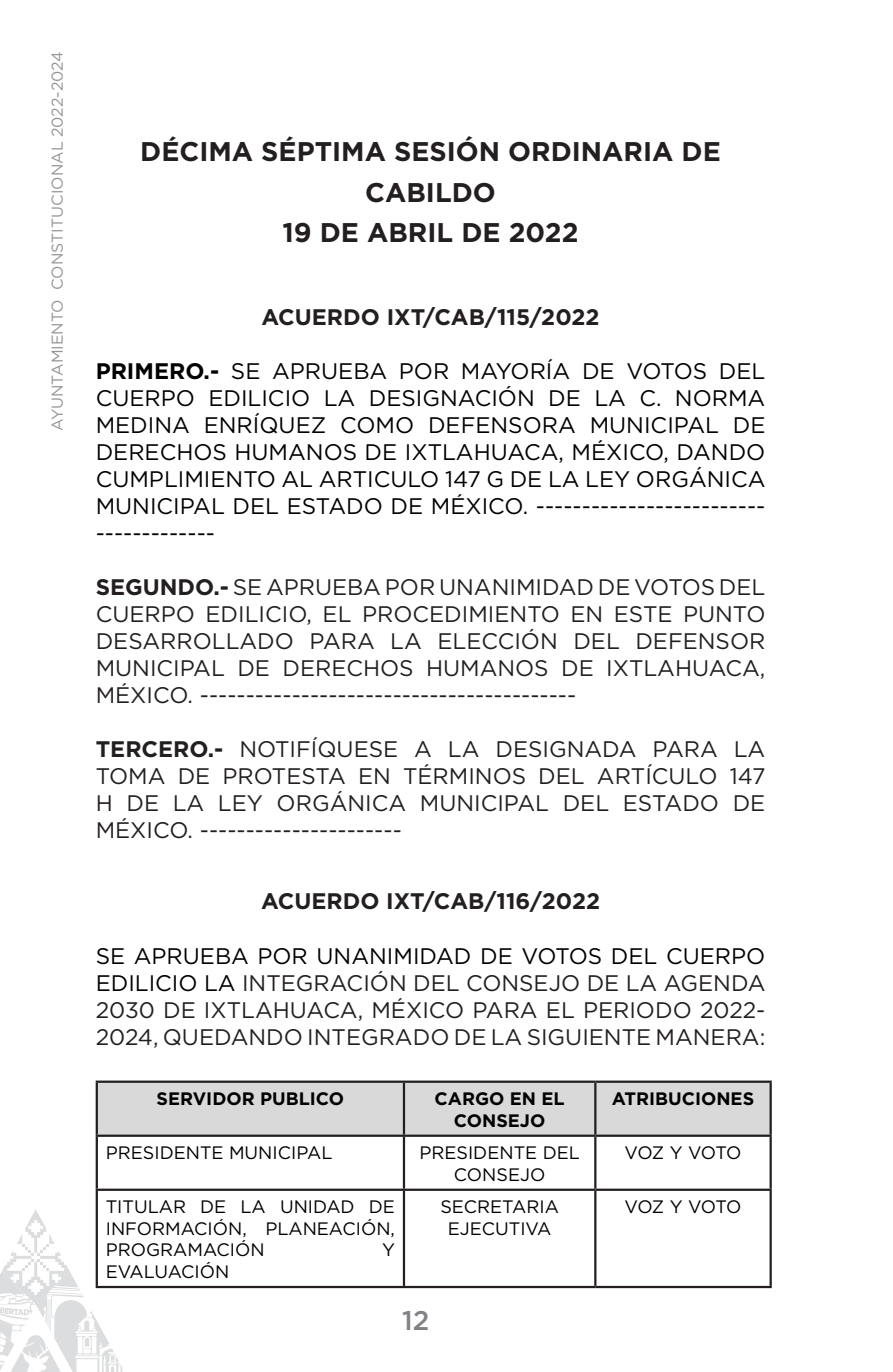
<style>
.page{position:relative;width:893px;height:1372px;background:#fff}
.page>*{position:absolute;margin:0;border:0;box-sizing:border-box;transform-origin:0 0}
.t1{font:700 27px/40.5px "Gotham";color:#231f20;text-align:center}
.t2{font:500 27px "Gotham";color:#808285}
.t3{font:22.5px/27px "Gotham";color:#231f20;text-align:justify}
.t4{font:22.5px/27px "Gotham";color:#000;text-align:justify}
.t5{font:700 22.5px "Gotham";color:#231f20}
.t6{font:18px/21.6px "Gotham";color:#000;text-align:center}
.t7{font:700 18px/21.6px "Gotham";color:#000;text-align:center}
.t8{font:15.75px "Gotham";color:#939598}
.s1{font-weight:700}
.s2{color:#000}
</style>
<div class="page">
<svg style="left:0;top:1209px;width:122px;height:162px"></svg>
<div style="left:98px;top:1082px;width:671px;height:52px;background:#d9d9d9"></div>
<hr style="left:96px;top:1080px;width:308px;height:2px;background:#231f20">
<hr style="left:96px;top:1082px;width:2px;height:52px;background:#231f20">
<hr style="left:404px;top:1080px;width:191px;height:2px;background:#231f20">
<hr style="left:403px;top:1082px;width:2px;height:52px;background:#231f20">
<hr style="left:595px;top:1080px;width:177px;height:2px;background:#231f20">
<hr style="left:594px;top:1082px;width:2px;height:52px;background:#231f20">
<hr style="left:769px;top:1082px;width:3px;height:52px;background:#231f20">
<hr style="left:96px;top:1134px;width:308px;height:2px;background:#231f20">
<hr style="left:96px;top:1136px;width:2px;height:52px;background:#231f20">
<hr style="left:404px;top:1134px;width:191px;height:2px;background:#231f20">
<hr style="left:403px;top:1136px;width:2px;height:52px;background:#231f20">
<hr style="left:595px;top:1134px;width:177px;height:2px;background:#231f20">
<hr style="left:594px;top:1136px;width:2px;height:52px;background:#231f20">
<hr style="left:769px;top:1136px;width:3px;height:52px;background:#231f20">
<hr style="left:96px;top:1188px;width:308px;height:2px;background:#231f20">
<hr style="left:96px;top:1190px;width:2px;height:95px;background:#231f20">
<hr style="left:404px;top:1188px;width:191px;height:2px;background:#231f20">
<hr style="left:403px;top:1190px;width:2px;height:95px;background:#231f20">
<hr style="left:595px;top:1188px;width:177px;height:2px;background:#231f20">
<hr style="left:594px;top:1190px;width:2px;height:95px;background:#231f20">
<hr style="left:769px;top:1190px;width:3px;height:95px;background:#231f20">
<hr style="left:96px;top:1285px;width:308px;height:2px;background:#231f20">
<hr style="left:404px;top:1285px;width:191px;height:2px;background:#231f20">
<hr style="left:595px;top:1285px;width:177px;height:2px;background:#231f20">
<p class="t8" style="left:47px;top:431px;width:381px;rotate:-90deg">AYUNTAMIENTO CONSTITUCIONAL 2022-2024</p>
<p class="t1" style="left:140px;top:131px;width:582px">DÉCIMA SÉPTIMA SESIÓN ORDINARIA DE<br>CABILDO<br>19 DE ABRIL DE 2022</p>
<p class="t5" style="left:262px;top:302px;width:340px">ACUERDO IXT/CAB/115/2022</p>
<p class="t4" style="left:96px;top:357px;width:671px"><span class="s1">PRIMERO.-</span> SE APRUEBA POR MAYORÍA DE VOTOS DEL CUERPO EDILICIO LA DESIGNACIÓN DE LA C. NORMA MEDINA ENRÍQUEZ COMO DEFENSORA MUNICIPAL DE DERECHOS HUMANOS DE IXTLAHUACA, MÉXICO, DANDO CUMPLIMIENTO AL ARTICULO 147 G DE LA LEY ORGÁNICA MUNICIPAL DEL ESTADO DE MÉXICO. ------------------------- -------------</p>
<p class="t3" style="left:96px;top:573px;width:671px"><span class="s1">SEGUNDO.-</span> SE APRUEBA POR UNANIMIDAD DE VOTOS DEL CUERPO EDILICIO, EL PROCEDIMIENTO EN ESTE PUNTO DESARROLLADO PARA LA ELECCIÓN DEL DEFENSOR MUNICIPAL DE DERECHOS HUMANOS DE IXTLAHUACA, MÉXICO. -----------------------------------------</p>
<p class="t3" style="left:96px;top:735px;width:671px"><span class="s1">TERCERO.-</span> NOTIFÍQUESE A LA DESIGNADA PARA LA TOMA DE PROTESTA EN TÉRMINOS DEL ARTÍCULO 147<br>H DE LA LEY ORGÁNICA MUNICIPAL DEL ESTADO DE MÉXICO. ----------------------</p>
<p class="t5" style="left:261px;top:886px;width:340px">ACUERDO IXT/CAB/116/2022</p>
<p class="t3" style="left:96px;top:941px;width:671px"><span class="s2">SE APRUEBA POR UNANIMIDAD DE VOTOS DEL CUERPO EDILICIO LA</span> INTEGRACIÓN DEL CONSEJO DE LA AGENDA 2030 DE IXTLAHUACA, MÉXICO PARA EL PERIODO 2022- 2024, QUEDANDO INTEGRADO DE LA SIGUIENTE MANERA:</p>
<p class="t7" style="left:157px;top:1087px;width:189px">SERVIDOR PUBLICO</p>
<p class="t7" style="left:435px;top:1087px;width:132px">CARGO EN EL<br>CONSEJO</p>
<p class="t7" style="left:612px;top:1087px;width:144px">ATRIBUCIONES</p>
<p class="t6" style="left:106px;top:1141px;width:228px">PRESIDENTE MUNICIPAL</p>
<p class="t6" style="left:419px;top:1141px;width:162px">PRESIDENTE DEL<br>CONSEJO</p>
<p class="t6" style="left:625px;top:1141px;width:118px">VOZ Y VOTO</p>
<p class="t6" style="left:106px;top:1195px;width:291px;text-align:justify">TITULAR DE LA UNIDAD DE INFORMACIÓN, PLANEACIÓN, PROGRAMACIÓN</p>
<p class="t6" style="left:440px;top:1195px;width:120px">SECRETARIA<br>EJECUTIVA</p>
<p class="t6" style="left:625px;top:1195px;width:118px">VOZ Y VOTO</p>
<p class="t6" style="left:382px;top:1238px;width:14px">Y</p>
<p class="t6" style="left:106px;top:1260px;width:125px">EVALUACIÓN</p>
<p class="t2" style="left:402px;top:1302px;width:29px">12</p>
</div>
